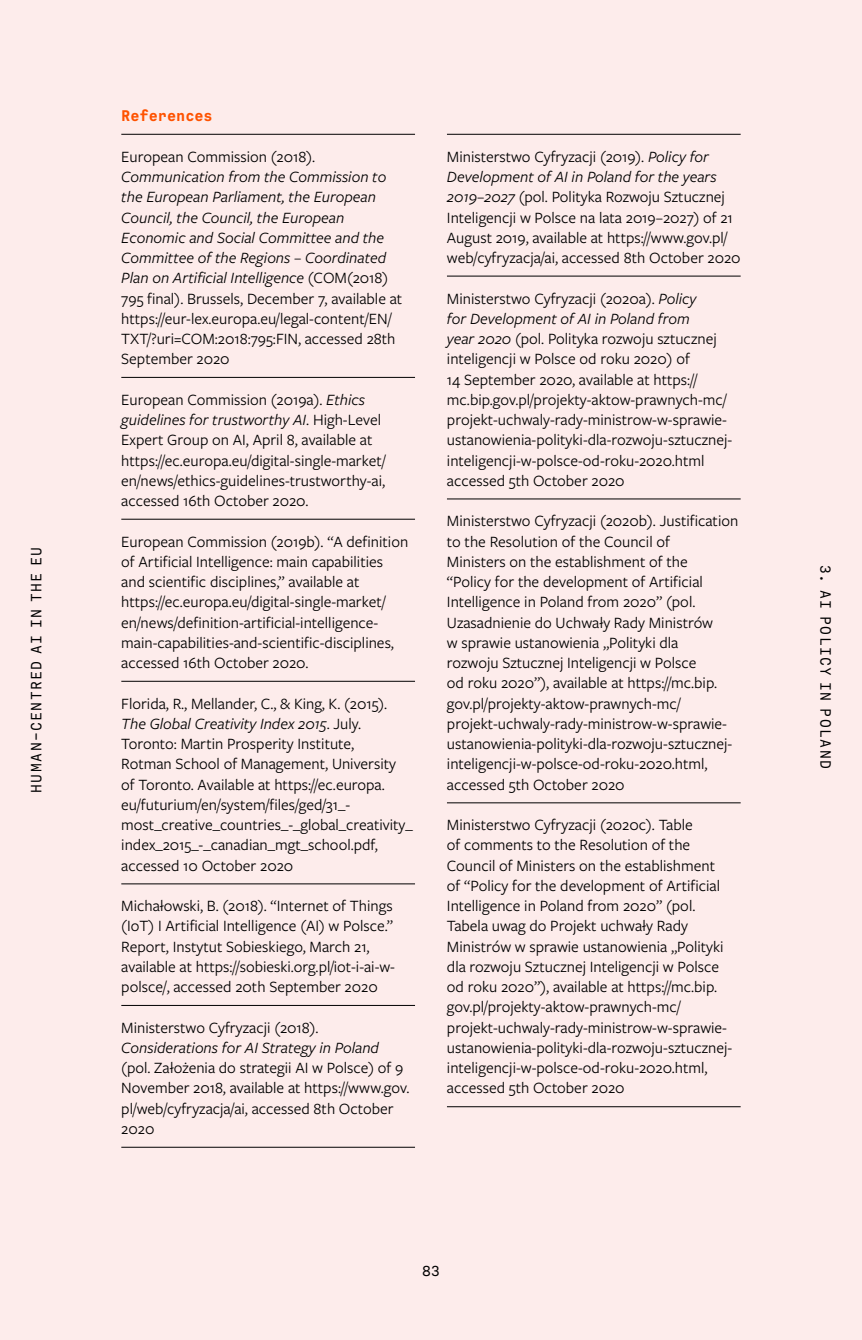
<style>
.page{position:relative;width:862px;height:1340px;background:#fff}
.page>*{position:absolute;margin:0;border:0;box-sizing:border-box;transform-origin:0 0}
.t1{font:16.2px/20.2px "Freight Sans Pro";color:#000}
.t2{font:italic 16.2px/20.2px "Freight Sans Pro";color:#000}
.t3{font:700 16.2px "Calling Code";color:#ff5200}
.t4{font:15.75px "Calling Code";letter-spacing:.09em;color:#000}
.s1{font-style:normal}
.s2{font-style:italic}
</style>
<div class="page">
<div style="left:0;top:0;width:861px;height:1339px;background:#fdeceb"></div>
<hr style="left:121px;top:134px;width:294px;height:1px;background:#000">
<hr style="left:121px;top:377px;width:294px;height:1px;background:#000">
<hr style="left:121px;top:519px;width:294px;height:1px;background:#000">
<hr style="left:121px;top:681px;width:294px;height:1px;background:#000">
<hr style="left:121px;top:883px;width:294px;height:1px;background:#000">
<hr style="left:121px;top:1005px;width:294px;height:1px;background:#000">
<hr style="left:121px;top:1146px;width:294px;height:1px;background:#000">
<hr style="left:446px;top:134px;width:294px;height:1px;background:#000">
<hr style="left:446px;top:276px;width:294px;height:1px;background:#000">
<hr style="left:446px;top:498px;width:294px;height:1px;background:#000">
<hr style="left:446px;top:802px;width:294px;height:1px;background:#000">
<hr style="left:446px;top:1106px;width:294px;height:1px;background:#000">
<p class="t4" style="left:26px;top:793px;width:247px;rotate:-90deg">HUMAN-CENTRED AI IN THE EU</p>
<p class="t3" style="left:121px;top:106px;width:93px">References</p>
<p class="t1" style="left:121px;top:146px;width:195px">European Commission (2018).</p>
<p class="t2" style="left:121px;top:166px;width:282px">Communication from the Commission to the European Parliament, the European Council, the Council, the European Economic and Social Committee and the Committee of the Regions – Coordinated Plan on Artificial Intelligence <span class="s1">(COM(2018)<br>795 final). Brussels, December 7, available at https://eur-lex.europa.eu/legal-content/EN/ TXT/?uri=COM:2018:795:FIN, accessed 28th September 2020</span></p>
<p class="t1" style="left:121px;top:389px;width:265px">European Commission (2019a). <span class="s2">Ethics guidelines for trustworthy AI</span>. High-Level Expert Group on AI, April 8, available at https://ec.europa.eu/digital-single-market/ en/news/ethics-guidelines-trustworthy-ai, accessed 16th October 2020.</p>
<p class="t1" style="left:121px;top:530px;width:288px">European Commission (2019b). “A definition of Artificial Intelligence: main capabilities and scientific disciplines,” available at https://ec.europa.eu/digital-single-market/ en/news/definition-artificial-intelligence&shy;main-capabilities-and-scientific-disciplines, accessed 16th October 2020.</p>
<p class="t1" style="left:121px;top:692px;width:293px">Florida, R., Mellander, C., &amp; King, K. (2015).<br><span class="s2">The Global Creativity Index 2015</span>. July.<br>Toronto: Martin Prosperity Institute,<br>Rotman School of Management, University of Toronto. Available at https://ec.europa. eu/futurium/en/system/files/ged/31_- most_creative_countries_-_global_creativity_ index_2015_-_canadian_mgt_school.pdf, accessed 10 October 2020</p>
<p class="t1" style="left:121px;top:895px;width:275px">Michałowski, B. (2018). “Internet of Things (IoT) I Artificial Intelligence (AI) w Polsce.” Report, Instytut Sobieskiego, March 21, available at https://sobieski.org.pl/iot-i-ai-w&shy;polsce/, accessed 20th September 2020</p>
<p class="t1" style="left:121px;top:1016px;width:199px">Ministerstwo Cyfryzacji (2018).</p>
<p class="t2" style="left:121px;top:1036px;width:259px">Considerations for AI Strategy in Poland</p>
<p class="t1" style="left:121px;top:1057px;width:289px">(pol. Założenia do strategii AI w Polsce) of 9<br>November 2018, available at https://www.gov. pl/web/cyfryzacja/ai, accessed 8th October 2020</p>
<p class="t1" style="left:446px;top:146px;width:295px">Ministerstwo Cyfryzacji (2019). <span class="s2">Policy for Development of AI in Poland for the years 2019–2027</span> (pol. Polityka Rozwoju Sztucznej Inteligencji w Polsce na lata 2019–2027) of 21<br>August 2019, available at https://www.gov.pl/ web/cyfryzacja/ai, accessed 8th October 2020</p>
<p class="t1" style="left:446px;top:287px;width:286px">Ministerstwo Cyfryzacji (2020a). <span class="s2">Policy<br>for Development of AI in Poland from<br>year 2020</span> (pol. Polityka rozwoju sztucznej inteligencji w Polsce od roku 2020) of<br>14 September 2020, available at https:// mc.bip.gov.pl/projekty-aktow-prawnych-mc/ projekt-uchwaly-rady-ministrow-w-sprawie&shy;ustanowienia-polityki-dla-rozwoju-sztucznej&shy;inteligencji-w-polsce-od-roku-2020.html accessed 5th October 2020</p>
<p class="t1" style="left:446px;top:510px;width:293px">Ministerstwo Cyfryzacji (2020b). Justification to the Resolution of the Council of<br>Ministers on the establishment of the<br>“Policy for the development of Artificial Intelligence in Poland from 2020” (pol.<br>Uzasadnienie do Uchwały Rady Ministrów<br>w sprawie ustanowienia „Polityki dla<br>rozwoju Sztucznej Inteligencji w Polsce<br>od roku 2020”), available at https://mc.bip. gov.pl/projekty-aktow-prawnych-mc/ projekt-uchwaly-rady-ministrow-w-sprawie&shy;ustanowienia-polityki-dla-rozwoju-sztucznej&shy;inteligencji-w-polsce-od-roku-2020.html, accessed 5th October 2020</p>
<p class="t1" style="left:446px;top:814px;width:286px">Ministerstwo Cyfryzacji (2020c). Table<br>of comments to the Resolution of the Council of Ministers on the establishment of “Policy for the development of Artificial Intelligence in Poland from 2020” (pol.<br>Tabela uwag do Projekt uchwały Rady Ministrów w sprawie ustanowienia „Polityki dla rozwoju Sztucznej Inteligencji w Polsce od roku 2020”), available at https://mc.bip. gov.pl/projekty-aktow-prawnych-mc/ projekt-uchwaly-rady-ministrow-w-sprawie&shy;ustanowienia-polityki-dla-rozwoju-sztucznej&shy;inteligencji-w-polsce-od-roku-2020.html, accessed 5th October 2020</p>
<p class="t4" style="left:422px;top:1261px;width:19px">83</p>
<p class="t4" style="left:835px;top:565px;width:204px;rotate:90deg">3. AI policy in Poland</p>
</div>
